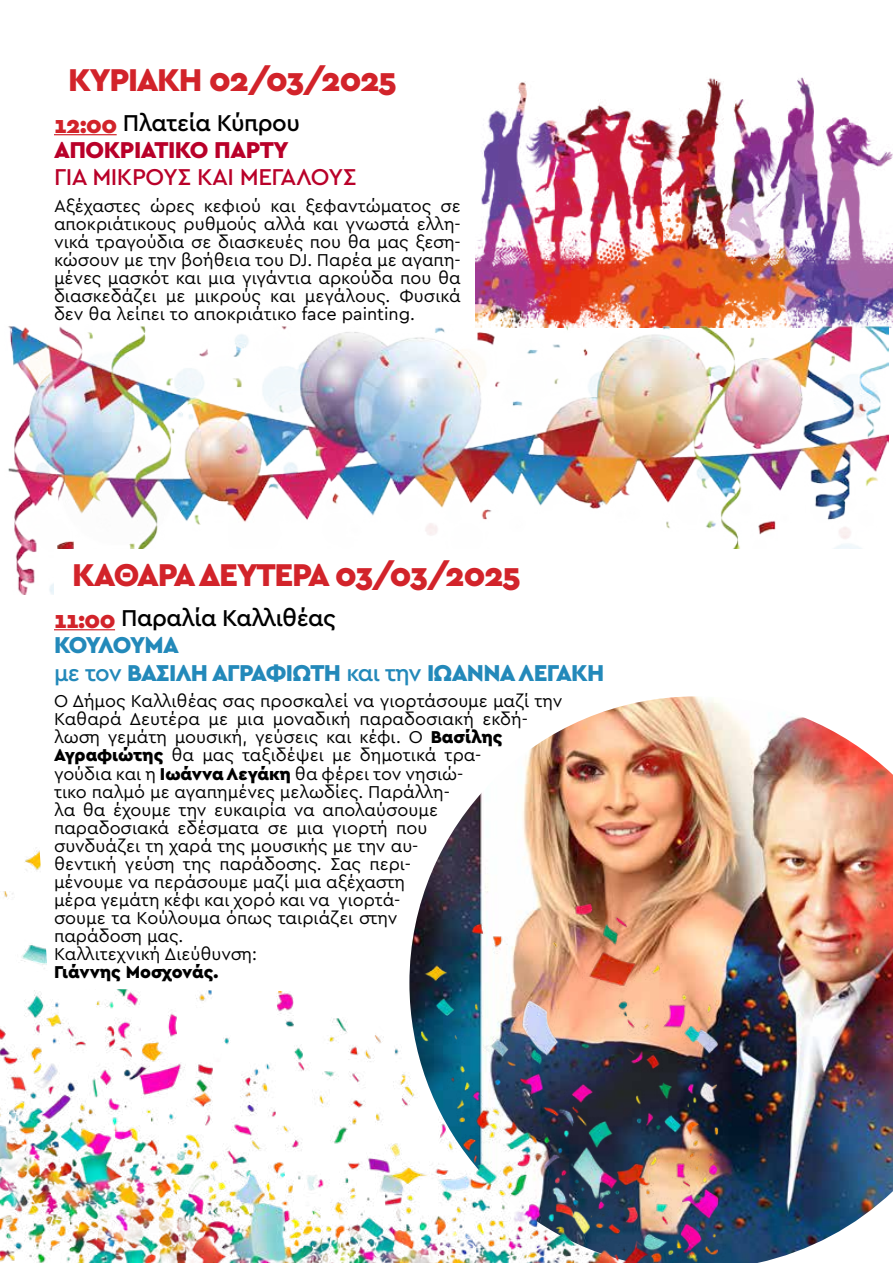
<style>
.page{position:relative;width:893px;height:1263px;background:#fff}
.page>*{position:absolute;margin:0;border:0;box-sizing:border-box;transform-origin:0 0}
.t1{font:900 33px "Cera GR";letter-spacing:-.04em;color:#d2232a}
.t2{font:900 24px/27px "Cera GR";letter-spacing:-.03em;color:#2389ba}
.t3{font:900 24px/27px "Cera GR";letter-spacing:-.02em;color:#b90029}
.t4{font:500 24px "Cera GR";letter-spacing:-.02em;color:#b90029}
.t5{font:18px/18px "Cera GR";color:#000;text-align:justify}
.t6{font:900 18px "Cera GR";letter-spacing:-.005em;color:#000}
.s1{color:#d2232a}
.s2{font-weight:500;color:#000}
.s3{font-weight:500}
.s4{font-weight:900}
</style>
<div class="page">
<img style="left:476px;top:77px;width:417px;height:251px">
<img style="left:8px;top:324px;width:881px;height:270px">
<hr style="left:54px;top:134px;width:63px;height:1px;background:#d2232a">
<hr style="left:54px;top:629px;width:61px;height:1px;background:#d2232a">
<div style="left:54px;top:54px;width:450px;height:50px;background:#fff"></div>
<div style="left:54px;top:549px;width:839px;height:50px;background:#fff"></div>
<img style="left:524px;top:696px;width:369px;height:567px">
<img style="left:0;top:785px;width:752px;height:478px">
<h1 class="t1" style="left:68px;top:61px;width:330px">ΚΥΡΙΑΚΗ 02/03/2025</h1>
<h2 class="t3" style="left:54px;top:110px;width:247px"><span class="s1">12:00</span> <span class="s2">Πλατεία Κύπρου<br></span>ΑΠΟΚΡΙΑΤΙΚΟ ΠΑΡΤΥ</h2>
<h2 class="t4" style="left:54px;top:164px;width:304px">ΓΙΑ ΜΙΚΡΟΥΣ ΚΑΙ ΜΕΓΑΛΟΥΣ</h2>
<p class="t5" style="left:54px;top:197px;width:408px">Αξέχαστες ώρες κεφιού και ξεφαντώματος σε αποκριάτικους ρυθμούς αλλά και γνωστά ελλη&shy;νικά τραγούδια σε διασκευές που θα μας ξεση&shy;κώσουν με την βοήθεια του DJ. Παρέα με αγαπη&shy;μένες μασκότ και μια γιγάντια αρκούδα που θα διασκεδάζει με μικρούς και μεγάλους. Φυσικά δεν θα λείπει το αποκριάτικο face painting.</p>
<h1 class="t1" style="left:72px;top:556px;width:450px">ΚΑΘΑΡΑ ΔΕΥΤΕΡΑ 03/03/2025</h1>
<h2 class="t2" style="left:54px;top:605px;width:552px"><span class="s1">11:00</span> <span class="s2">Παραλία Καλλιθέας<br></span>ΚΟΥΛΟΥΜΑ<br><span class="s3">με τον</span> ΒΑΣΙΛΗ ΑΓΡΑΦΙΩΤΗ <span class="s3">και την</span> ΙΩΑΝΝΑ ΛΕΓΑΚΗ</h2>
<p class="t5" style="left:54px;top:692px;width:510px;text-align:left">Ο Δήμος Καλλιθέας σας προσκαλεί να γιορτάσουμε μαζί την Καθαρά Δευτέρα με μια μοναδική παραδοσιακή εκδή&shy;λωση γεμάτη μουσική, γεύσεις και κέφι. Ο <span class="s4">Βασίλης Αγραφιώτης</span> θα μας ταξιδέψει με δημοτικά τρα-<br>γούδια και η <span class="s4">Ιωάννα Λεγάκη</span> θα φέρει τον νησιώ-<br>τικο παλμό με αγαπημένες μελωδίες. Παράλλη-<br>λα θα έχουμε την ευκαιρία να απολαύσουμε<br>παραδοσιακά εδέσματα σε μια γιορτή που<br>συνδυάζει τη χαρά της μουσικής με την αυ-<br>θεντική γεύση της παράδοσης. Σας περι-<br>μένουμε να περάσουμε μαζί μια αξέχαστη<br>μέρα γεμάτη κέφι και χορό και να γιορτά-<br>σουμε τα Κούλουμα όπως ταιριάζει στην<br>παράδοση μας.<br>Καλλιτεχνική Διεύθυνση:</p>
<p class="t6" style="left:54px;top:961px;width:166px">Γιάννης Μοσχονάς.</p>
</div>
